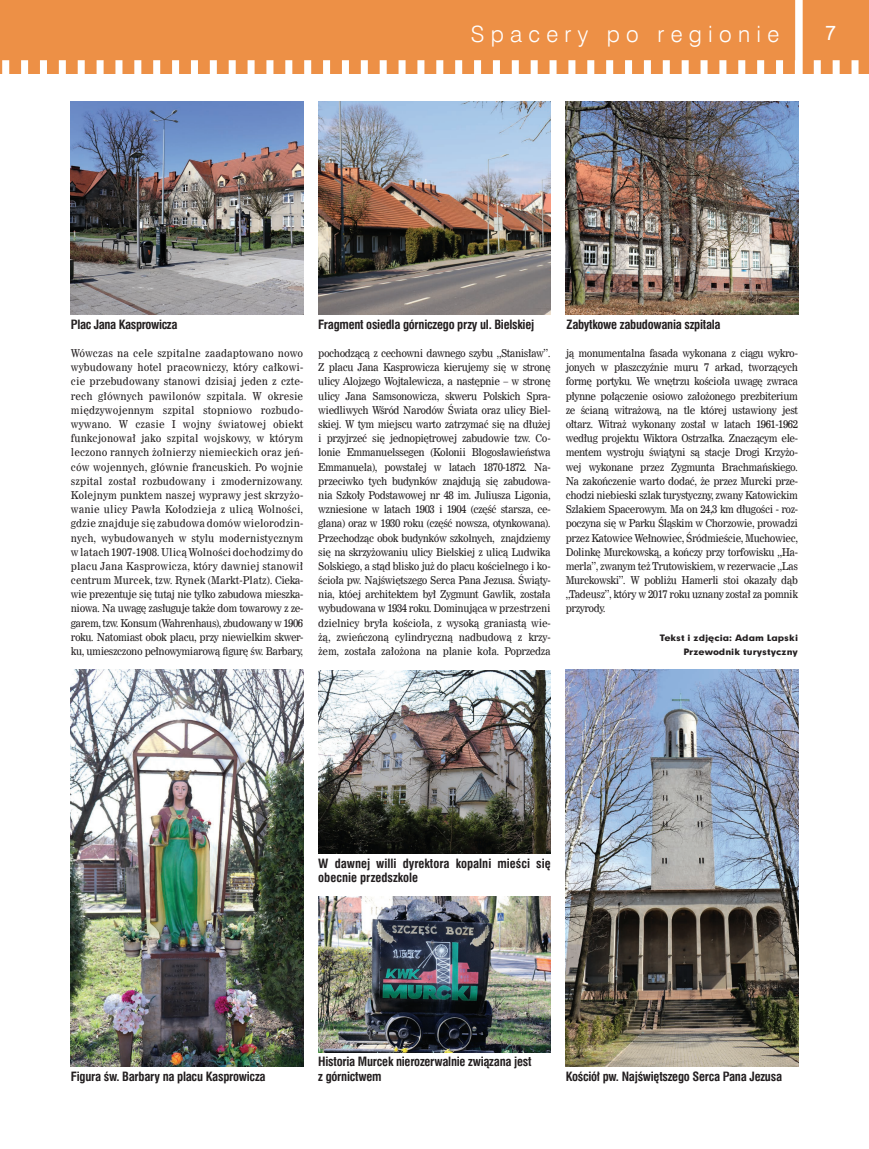
<style>
.page{position:relative;width:869px;height:1149px;background:#fff}
.page>*{position:absolute;margin:0;border:0;box-sizing:border-box;transform-origin:0 0}
.t1{font:22.5px "Swis 721 Lt EU";letter-spacing:.28em;color:#fff}
.t2{font:20px "Arial";color:#fff}
.pdpis_zdjecia{font:700 12.5px/14.1px "Swis 721 Cn EU";letter-spacing:-.02em;color:#231f20}
.pdpis_zdjecia-2{font:700 12.5px/14.1px "Swis 721 Cn EU";color:#231f20}
.tekst{font:10.62px/14.1px "News 705 EU";letter-spacing:-.05em;color:#231f20;text-align:justify;scale:.9 1}
.podpis_autor{font:8.5px "Geometric 706 Blk EU";color:#231f20;scale:1.11 1}
</style>
<div class="page">
<div style="left:0;top:0;width:868px;height:73px;background:#ed9046"></div>
<svg style="left:795px;top:0;width:7px;height:73px"></svg>
<div style="left:2px;top:60px;width:7px;height:38px;background:#fff"></div>
<div style="left:21px;top:60px;width:7px;height:38px;background:#fff"></div>
<div style="left:40px;top:60px;width:7px;height:38px;background:#fff"></div>
<div style="left:59px;top:60px;width:7px;height:38px;background:#fff"></div>
<div style="left:78px;top:60px;width:7px;height:38px;background:#fff"></div>
<div style="left:96px;top:60px;width:7px;height:38px;background:#fff"></div>
<div style="left:115px;top:60px;width:7px;height:38px;background:#fff"></div>
<div style="left:134px;top:60px;width:7px;height:38px;background:#fff"></div>
<div style="left:153px;top:60px;width:7px;height:38px;background:#fff"></div>
<div style="left:172px;top:60px;width:7px;height:38px;background:#fff"></div>
<div style="left:191px;top:60px;width:7px;height:38px;background:#fff"></div>
<div style="left:210px;top:60px;width:7px;height:38px;background:#fff"></div>
<div style="left:228px;top:60px;width:7px;height:38px;background:#fff"></div>
<div style="left:247px;top:60px;width:7px;height:38px;background:#fff"></div>
<div style="left:266px;top:60px;width:7px;height:38px;background:#fff"></div>
<div style="left:285px;top:60px;width:7px;height:38px;background:#fff"></div>
<div style="left:304px;top:60px;width:7px;height:38px;background:#fff"></div>
<div style="left:323px;top:60px;width:7px;height:38px;background:#fff"></div>
<div style="left:342px;top:60px;width:7px;height:38px;background:#fff"></div>
<div style="left:360px;top:60px;width:7px;height:38px;background:#fff"></div>
<div style="left:379px;top:60px;width:7px;height:38px;background:#fff"></div>
<div style="left:398px;top:60px;width:7px;height:38px;background:#fff"></div>
<div style="left:417px;top:60px;width:7px;height:38px;background:#fff"></div>
<div style="left:436px;top:60px;width:7px;height:38px;background:#fff"></div>
<div style="left:455px;top:60px;width:7px;height:38px;background:#fff"></div>
<div style="left:474px;top:60px;width:7px;height:38px;background:#fff"></div>
<div style="left:492px;top:60px;width:7px;height:38px;background:#fff"></div>
<div style="left:511px;top:60px;width:7px;height:38px;background:#fff"></div>
<div style="left:530px;top:60px;width:7px;height:38px;background:#fff"></div>
<div style="left:549px;top:60px;width:7px;height:38px;background:#fff"></div>
<div style="left:568px;top:60px;width:7px;height:38px;background:#fff"></div>
<div style="left:587px;top:60px;width:7px;height:38px;background:#fff"></div>
<div style="left:606px;top:60px;width:7px;height:38px;background:#fff"></div>
<div style="left:624px;top:60px;width:7px;height:38px;background:#fff"></div>
<div style="left:643px;top:60px;width:7px;height:38px;background:#fff"></div>
<div style="left:662px;top:60px;width:7px;height:38px;background:#fff"></div>
<div style="left:681px;top:60px;width:7px;height:38px;background:#fff"></div>
<div style="left:700px;top:60px;width:7px;height:38px;background:#fff"></div>
<div style="left:719px;top:60px;width:7px;height:38px;background:#fff"></div>
<div style="left:738px;top:60px;width:7px;height:38px;background:#fff"></div>
<div style="left:756px;top:60px;width:7px;height:38px;background:#fff"></div>
<div style="left:775px;top:60px;width:7px;height:38px;background:#fff"></div>
<div style="left:794px;top:60px;width:7px;height:38px;background:#fff"></div>
<div style="left:813px;top:60px;width:7px;height:38px;background:#fff"></div>
<div style="left:832px;top:60px;width:7px;height:38px;background:#fff"></div>
<div style="left:851px;top:60px;width:7px;height:38px;background:#fff"></div>
<img style="left:71px;top:102px;width:232px;height:212px">
<img style="left:318px;top:102px;width:232px;height:212px">
<img style="left:565px;top:102px;width:232px;height:212px">
<img style="left:71px;top:669px;width:232px;height:396px">
<img style="left:565px;top:669px;width:232px;height:396px">
<img style="left:318px;top:670px;width:232px;height:183px">
<img style="left:318px;top:896px;width:232px;height:155px">
<p class="t1" style="left:470px;top:20px;width:310px">Spacery po regionie</p>
<h1 class="t1" style="left:625px;top:20px;width:172px">Wydarzenia</h1>
<p class="t2" style="left:824px;top:19px;width:22px">77</p>
<p class="pdpis_zdjecia" style="left:71px;top:317px;width:108px">Plac Jana Kasprowicza</p>
<p class="pdpis_zdjecia" style="left:318px;top:317px;width:217px">Fragment osiedla górniczego przy ul. Bielskiej</p>
<p class="pdpis_zdjecia" style="left:566px;top:317px;width:156px">Zabytkowe zabudowania szpitala</p>
<p class="tekst" style="left:71px;top:346px;width:259px">Wówczas na cele szpitalne zaadaptowano nowo wybudowany hotel pracowniczy, który całkowi&shy;cie przebudowany stanowi dzisiaj jeden z czte&shy;rech głównych pawilonów szpitala. W okresie międzywojennym szpital stopniowo rozbudo&shy;wywano. W czasie I wojny światowej obiekt funkcjonował jako szpital wojskowy, w którym leczono rannych żołnierzy niemieckich oraz jeń&shy;ców wojennych, głównie francuskich. Po wojnie szpital został rozbudowany i zmodernizowany.<br>Kolejnym punktem naszej wyprawy jest skrzyżo&shy;wanie ulicy Pawła Kołodzieja z ulicą Wolności, gdzie znajduje się zabudowa domów wielorodzin&shy;nych, wybudowanych w stylu modernistycznym w latach 1907-1908. Ulicą Wolności dochodzimy do placu Jana Kasprowicza, który dawniej stanowił centrum Murcek, tzw. Rynek (Markt-Platz). Cieka&shy;wie prezentuje się tutaj nie tylko zabudowa mieszka&shy;niowa. Na uwagę zasługuje także dom towarowy z ze&shy;garem, tzw. Konsum (Wahrenhaus), zbudowany w 1906 roku. Natomiast obok placu, przy niewielkim skwer&shy;ku, umieszczono pełnowymiarową figurę św. Barbary,</p>
<p class="tekst" style="left:318px;top:346px;width:259px">pochodzącą z cechowni dawnego szybu „Stanisław”.<br>Z placu Jana Kasprowicza kierujemy się w stronę ulicy Alojzego Wojtalewicza, a następnie – w stronę ulicy Jana Samsonowicza, skweru Polskich Spra&shy;wiedliwych Wśród Narodów Świata oraz ulicy Biel&shy;skiej. W tym miejscu warto zatrzymać się na dłużej i przyjrzeć się jednopiętrowej zabudowie tzw. Co&shy;lonie Emmanuelssegen (Kolonii Błogosławieństwa Emmanuela), powstałej w latach 1870-1872. Na&shy;przeciwko tych budynków znajdują się zabudowa&shy;nia Szkoły Podstawowej nr 48 im. Juliusza Ligonia, wzniesione w latach 1903 i 1904 (część starsza, ce&shy;glana) oraz w 1930 roku (część nowsza, otynkowana).<br>Przechodząc obok budynków szkolnych, znajdziemy się na skrzyżowaniu ulicy Bielskiej z ulicą Ludwika Solskiego, a stąd blisko już do placu kościelnego i ko&shy;ścioła pw. Najświętszego Serca Pana Jezusa. Świąty&shy;nia, któej architektem był Zygmunt Gawlik, została wybudowana w 1934 roku. Dominująca w przestrzeni dzielnicy bryła kościoła, z wysoką graniastą wie&shy;żą, zwieńczoną cylindryczną nadbudową z krzy&shy;żem, została założona na planie koła. Poprzedza</p>
<p class="tekst" style="left:565px;top:346px;width:259px">ją monumentalna fasada wykonana z ciągu wykro&shy;jonych w płaszczyźnie muru 7 arkad, tworzących formę portyku. We wnętrzu kościoła uwagę zwraca płynne połączenie osiowo założonego prezbiterium ze ścianą witrażową, na tle której ustawiony jest ołtarz. Witraż wykonany został w latach 1961-1962 według projektu Wiktora Ostrzałka. Znaczącym ele&shy;mentem wystroju świątyni są stacje Drogi Krzyżo&shy;wej wykonane przez Zygmunta Brachmańskiego.<br>Na zakończenie warto dodać, że przez Murcki prze&shy;chodzi niebieski szlak turystyczny, zwany Katowickim Szlakiem Spacerowym. Ma on 24,3 km długości - roz&shy;poczyna się w Parku Śląskim w Chorzowie, prowadzi przez Katowice Wełnowiec, Śródmieście, Muchowiec, Dolinkę Murckowską, a kończy przy torfowisku „Ha&shy;merla”, zwanym też Trutowiskiem, w rezerwacie „Las Murckowski”. W pobliżu Hamerli stoi okazały dąb „Tadeusz”, który w 2017 roku uznany został za pomnik przyrody.</p>
<p class="podpis_autor" style="left:659px;top:631px;width:126px">Tekst i zdjęcia: Adam Lapski</p>
<p class="podpis_autor" style="left:683px;top:645px;width:105px">Przewodnik turystyczny</p>
<p class="pdpis_zdjecia-2" style="left:318px;top:856px;width:234px">W dawnej willi dyrektora kopalni mieści się obecnie przedszkole</p>
<p class="pdpis_zdjecia" style="left:318px;top:1054px;width:214px">Historia Murcek nierozerwalnie związana jest z górnictwem</p>
<p class="pdpis_zdjecia" style="left:71px;top:1069px;width:196px">Figura św. Barbary na placu Kasprowicza</p>
<p class="pdpis_zdjecia" style="left:565px;top:1069px;width:218px">Kościół pw. Najświętszego Serca Pana Jezusa</p>
</div>
